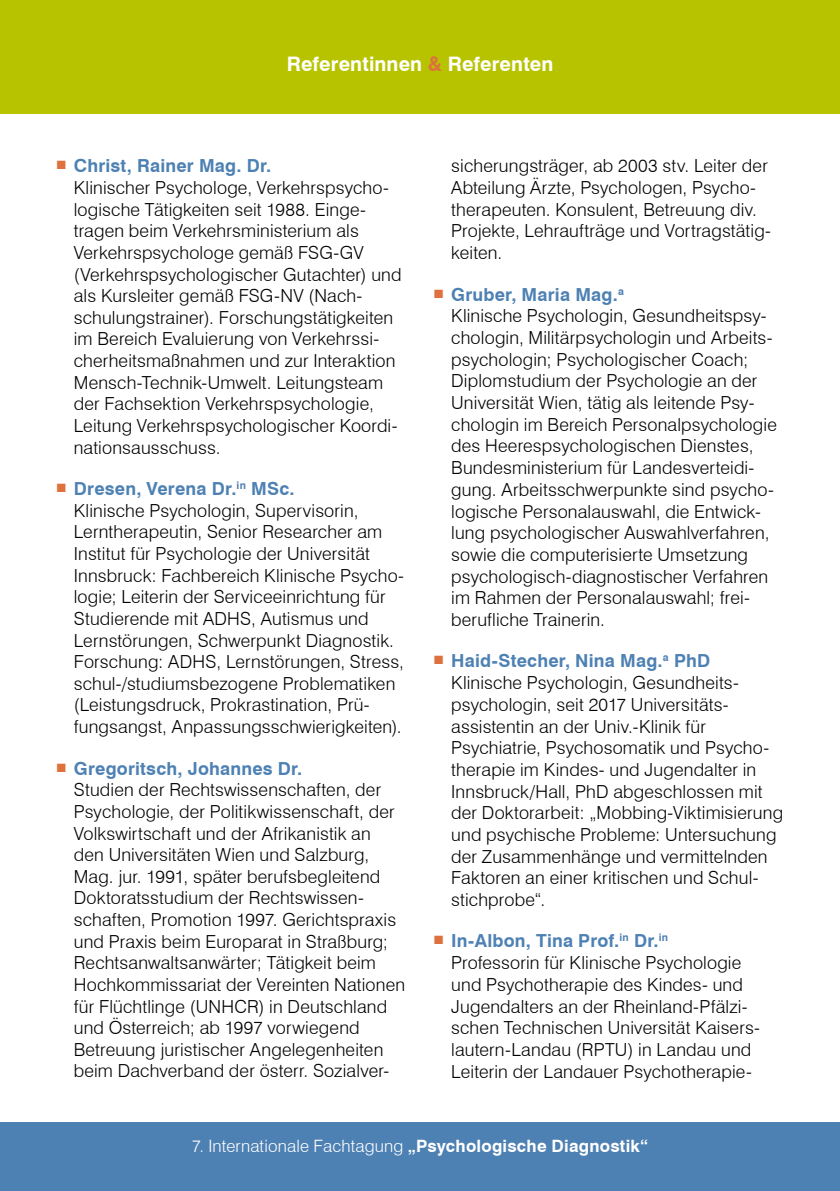
<style>
.page{position:relative;width:840px;height:1191px;background:#fff}
.page>*{position:absolute;margin:0;border:0;box-sizing:border-box;transform-origin:0 0}
.t1{font:700 20px "Swiss 721 BT";letter-spacing:.01em;color:#fff}
.t2{font:300 18px/21.6px "Swiss 721 BT";letter-spacing:.01em;color:#000}
.t3{font:300 17px "Swiss 721 BT";letter-spacing:.01em;color:#fff}
.s1{color:#de713d}
.s2{font-weight:700;color:#4e81b3}
.s3{font-weight:700}
</style>
<div class="page">
<div style="left:0;top:1123px;width:839px;height:68px;background:#4e81b3"></div>
<div style="left:0;top:0;width:839px;height:113px;background:#b8c300"></div>
<p class="t1" style="left:286px;top:52px;width:268px">Referentinnen <span class="s1">&amp;</span> Referenten</p>
<p class="t2" style="left:74px;top:155px;width:329px;text-indent:-17px"><sup>■</sup> <span class="s2">Christ, Rainer Mag. Dr.<br></span>Klinischer Psychologe, Verkehrspsycho&shy;logische Tätigkeiten seit 1988. Einge&shy;tragen beim Verkehrsministerium als Verkehrspsychologe gemäß FSG-GV (Verkehrspsychologischer Gutachter) und als Kursleiter gemäß FSG-NV (Nach&shy;schulungstrainer). Forschungstätigkeiten im Bereich Evaluierung von Verkehrssi&shy;cherheitsmaßnahmen und zur Interaktion Mensch-Technik-Umwelt. Leitungsteam der Fachsektion Verkehrspsychologie, Leitung Verkehrspsychologischer Koordi&shy;nationsausschuss.</p>
<p class="t2" style="left:74px;top:478px;width:332px;text-indent:-17px"><sup>■</sup> <span class="s2">Dresen, Verena Dr.</span><sup>in</sup> <span class="s2">MSc.<br></span>Klinische Psychologin, Supervisorin, Lerntherapeutin, Senior Researcher am Institut für Psychologie der Universität Innsbruck: Fachbereich Klinische Psycho&shy;logie; Leiterin der Serviceeinrichtung für Studierende mit ADHS, Autismus und Lernstörungen, Schwerpunkt Diagnostik.<br>Forschung: ADHS, Lernstörungen, Stress, schul-/studiumsbezogene Problematiken (Leistungsdruck, Prokrastination, Prü&shy;fungsangst, Anpassungsschwierigkeiten).</p>
<p class="t2" style="left:74px;top:757px;width:333px;text-indent:-17px"><sup>■</sup> <span class="s2">Gregoritsch, Johannes Dr.<br></span>Studien der Rechtswissenschaften, der Psychologie, der Politikwissenschaft, der Volkswirtschaft und der Afrikanistik an den Universitäten Wien und Salzburg, Mag. jur. 1991, später berufsbegleitend Doktoratsstudium der Rechtswissen&shy;schaften, Promotion 1997. Gerichtspraxis und Praxis beim Europarat in Straßburg; Rechtsanwaltsanwärter; Tätigkeit beim Hochkommissariat der Vereinten Nationen für Flüchtlinge (UNHCR) in Deutschland und Österreich; ab 1997 vorwiegend Betreuung juristischer Angelegenheiten beim Dachverband der österr. Sozialver-</p>
<p class="t2" style="left:451px;top:155px;width:321px">sicherungsträger, ab 2003 stv. Leiter der Abteilung Ärzte, Psychologen, Psycho&shy;therapeuten. Konsulent, Betreuung div.<br>Projekte, Lehraufträge und Vortragstätig&shy;keiten.</p>
<p class="t2" style="left:451px;top:283px;width:327px;text-indent:-17px"><sup>■</sup> <span class="s2">Gruber, Maria Mag.</span><sup>a<br></sup>Klinische Psychologin, Gesundheitspsy&shy;chologin, Militärpsychologin und Arbeits&shy;psychologin; Psychologischer Coach; Diplomstudium der Psychologie an der Universität Wien, tätig als leitende Psy&shy;chologin im Bereich Personalpsychologie des Heerespsychologischen Dienstes, Bundesministerium für Landesverteidi&shy;gung. Arbeitsschwerpunkte sind psycho&shy;logische Personalauswahl, die Entwick&shy;lung psychologischer Auswahlverfahren, sowie die computerisierte Umsetzung psychologisch-diagnostischer Verfahren im Rahmen der Personalauswahl; frei&shy;berufliche Trainerin.</p>
<p class="t2" style="left:451px;top:650px;width:333px;text-indent:-17px"><sup>■</sup> <span class="s2">Haid-Stecher, Nina Mag.</span><sup>a</sup> <span class="s2">PhD </span>Klinische Psychologin, Gesundheits&shy;psychologin, seit 2017 Universitäts&shy;assistentin an der Univ.-Klinik für Psychiatrie, Psychosomatik und Psycho&shy;therapie im Kindes- und Jugendalter in Innsbruck/Hall, PhD abgeschlossen mit der Doktorarbeit: „Mobbing-Viktimisierung und psychische Probleme: Untersuchung der Zusammenhänge und vermittelnden Faktoren an einer kritischen und Schul&shy;stichprobe“.</p>
<p class="t2" style="left:451px;top:930px;width:310px;text-indent:-17px"><sup>■</sup> <span class="s2">In-Albon, Tina Prof.</span><sup>in</sup> <span class="s2">Dr.</span><sup>in </sup>Professorin für Klinische Psychologie und Psychotherapie des Kindes- und Jugendalters an der Rheinland-Pfälzi&shy;schen Technischen Universität Kaisers&shy;lautern-Landau (RPTU) in Landau und Leiterin der Landauer Psychotherapie-</p>
<p class="t3" style="left:192px;top:1135px;width:457px">7. Internationale Fachtagung <span class="s3">„Psychologische Diagnostik“</span></p>
</div>
